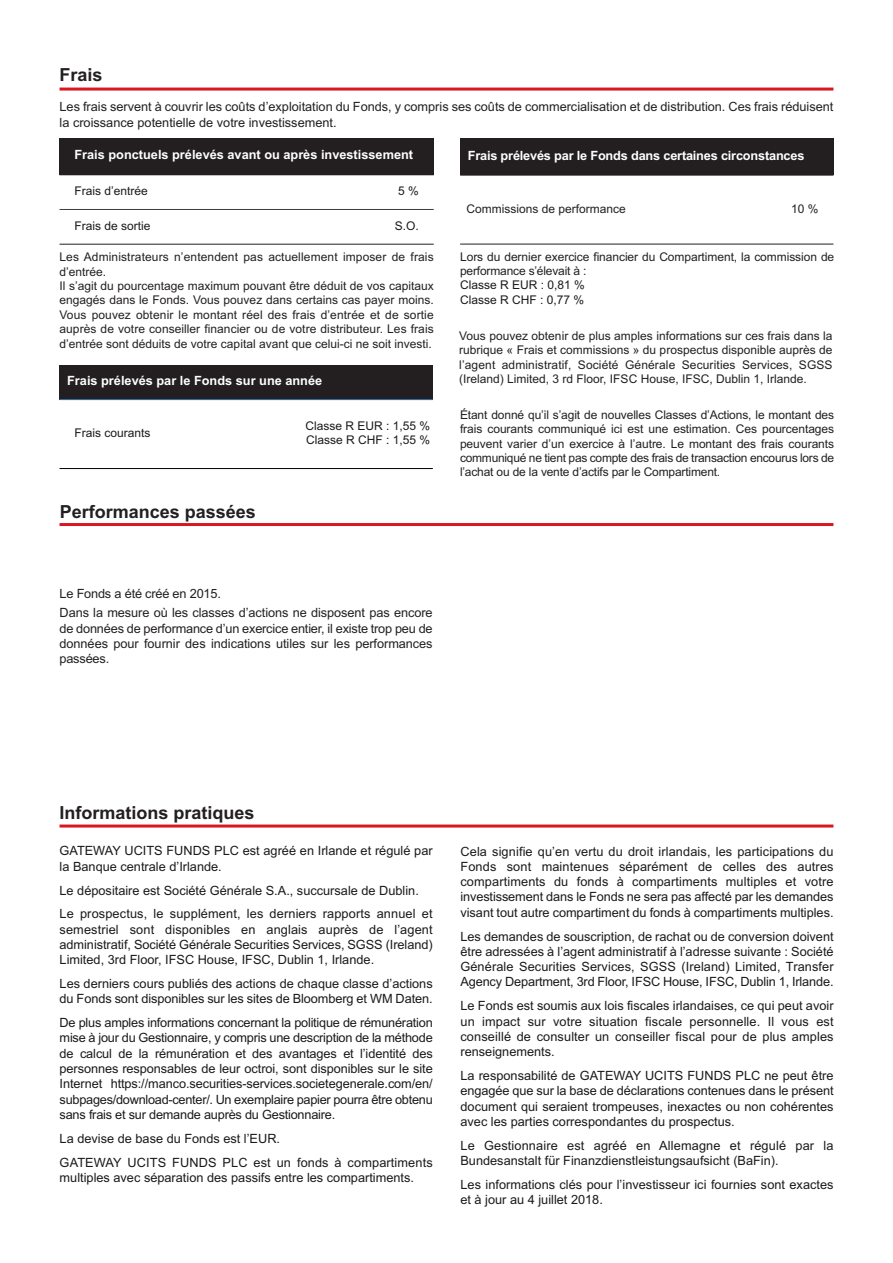
<style>
.page{position:relative;width:893px;height:1263px;background:#fff}
.page>*{position:absolute;margin:0;border:0;box-sizing:border-box;transform-origin:0 0}
.t1{font:700 18px "Arial";color:#231f20}
.t2{font:12.75px/15.3px "Arial";color:#1a1a1a}
.t3{font:12.75px/15.3px "Arial";color:#231f20}
.t4{font:700 12.75px "Arial";color:#fff}
.t5{font:12px/14.4px "Arial";color:#231f20}
.t6{font:12px/14.4px "Arial";color:#1a1a1a}
</style>
<div class="page">
<div style="left:60px;top:138px;width:374px;height:37px;background:#231f20"></div>
<hr style="left:60px;top:209px;width:374px;height:1px;background:#3e3e3f">
<hr style="left:60px;top:244px;width:374px;height:1px;background:#231f20">
<div style="left:460px;top:138px;width:373px;height:37px;background:#231f20"></div>
<hr style="left:460px;top:175px;width:373px;height:1px;background:#231f20">
<hr style="left:460px;top:244px;width:373px;height:1px;background:#231f20">
<hr style="left:60px;top:88px;width:773px;height:3px;background:#d8171f">
<hr style="left:60px;top:523px;width:773px;height:3px;background:#d8171f">
<div style="left:60px;top:365px;width:373px;height:35px;background:#231f20"></div>
<hr style="left:60px;top:399px;width:373px;height:1px;background:#3776a8">
<hr style="left:60px;top:468px;width:373px;height:1px;background:#000">
<hr style="left:60px;top:824px;width:773px;height:3px;background:#d8171f">
<h1 class="t1" style="left:60px;top:64px;width:45px">Frais</h1>
<p class="t3" style="left:60px;top:99px;width:775px">Les frais servent à couvrir les coûts d’exploitation du Fonds, y compris ses coûts de commercialisation et de distribution. Ces frais réduisent la croissance potentielle de votre investissement.</p>
<p class="t4" style="left:74px;top:148px;width:340px">Frais ponctuels prélevés avant ou après investissement</p>
<p class="t6" style="left:74px;top:184px;width:75px">Frais d’entrée</p>
<p class="t6" style="left:398px;top:184px;width:22px">5 %</p>
<p class="t6" style="left:74px;top:218px;width:78px">Frais de sortie</p>
<p class="t6" style="left:395px;top:218px;width:26px">S.O.</p>
<p class="t4" style="left:468px;top:148px;width:338px">Frais prélevés par le Fonds dans certaines circonstances</p>
<p class="t5" style="left:466px;top:201px;width:161px">Commissions de performance</p>
<p class="t5" style="left:791px;top:201px;width:29px">10 %</p>
<p class="t5" style="left:60px;top:250px;width:376px">Les Administrateurs n’entendent pas actuellement imposer de frais d’entrée.<br>Il s’agit du pourcentage maximum pouvant être déduit de vos capitaux engagés dans le Fonds. Vous pouvez dans certains cas payer moins.<br>Vous pouvez obtenir le montant réel des frais d’entrée et de sortie auprès de votre conseiller financier ou de votre distributeur. Les frais d’entrée sont déduits de votre capital avant que celui-ci ne soit investi.</p>
<p class="t5" style="left:460px;top:249px;width:376px">Lors du dernier exercice financier du Compartiment, la commission de performance s’élevait à :</p>
<p class="t6" style="left:460px;top:278px;width:126px">Classe R EUR : 0,81 %<br>Classe R CHF : 0,77 %</p>
<p class="t5" style="left:459px;top:329px;width:375px;text-align:justify">Vous pouvez obtenir de plus amples informations sur ces frais dans la rubrique « Frais et commissions » du prospectus disponible auprès de l’agent administratif, Société Générale Securities Services, SGSS</p>
<p class="t4" style="left:67px;top:373px;width:257px">Frais prélevés par le Fonds sur une année</p>
<p class="t5" style="left:459px;top:372px;width:349px">(Ireland) Limited, 3 rd Floor, IFSC House, IFSC, Dublin 1, Irlande.</p>
<p class="t6" style="left:74px;top:426px;width:78px">Frais courants</p>
<p class="t6" style="left:306px;top:419px;width:126px">Classe R EUR : 1,55 %<br>Classe R CHF : 1,55 %</p>
<h1 class="t1" style="left:60px;top:501px;width:198px">Performances passées</h1>
<p class="t3" style="left:60px;top:584px;width:375px;line-height:19.5px">Le Fonds a été créé en 2015.<br>Dans la mesure où les classes d’actions ne disposent pas encore</p>
<p class="t3" style="left:60px;top:621px;width:375px;text-align:justify">de données de performance d’un exercice entier, il existe trop peu de données pour fournir des indications utiles sur les performances passées.</p>
<p class="t5" style="left:460px;top:407px;width:376px;text-align:justify">Étant donné qu’il s’agit de nouvelles Classes d’Actions, le montant des frais courants communiqué ici est une estimation. Ces pourcentages peuvent varier d’un exercice à l’autre. Le montant des frais courants communiqué ne tient pas compte des frais de transaction encourus lors de l’achat ou de la vente d’actifs par le Compartiment.</p>
<h1 class="t1" style="left:60px;top:802px;width:197px">Informations pratiques</h1>
<p class="t2" style="left:60px;top:843px;width:375px">GATEWAY UCITS FUNDS PLC est agréé en Irlande et régulé par la Banque centrale d’Irlande.</p>
<p class="t2" style="left:60px;top:878px;width:375px;line-height:23.9px">Le dépositaire est Société Générale S.A., succursale de Dublin.<br>Le prospectus, le supplément, les derniers rapports annuel et</p>
<p class="t2" style="left:60px;top:921px;width:375px;text-align:justify">semestriel sont disponibles en anglais auprès de l’agent administratif, Société Générale Securities Services, SGSS (Ireland)<br>Limited, 3rd Floor, IFSC House, IFSC, Dublin 1, Irlande.</p>
<p class="t2" style="left:60px;top:976px;width:375px">Les derniers cours publiés des actions de chaque classe d’actions du Fonds sont disponibles sur les sites de Bloomberg et WM Daten.</p>
<p class="t2" style="left:60px;top:1015px;width:375px;text-align:justify">De plus amples informations concernant la politique de rémunération mise à jour du Gestionnaire, y compris une description de la méthode de calcul de la rémunération et des avantages et l’identité des personnes responsables de leur octroi, sont disponibles sur le site Internet https://manco.securities-services.societegenerale.com/en/ subpages/download-center/. Un exemplaire papier pourra être obtenu sans frais et sur demande auprès du Gestionnaire.</p>
<p class="t2" style="left:60px;top:1126px;width:375px;line-height:23.9px">La devise de base du Fonds est l’EUR.<br>GATEWAY UCITS FUNDS PLC est un fonds à compartiments</p>
<p class="t2" style="left:60px;top:1170px;width:356px">multiples avec séparation des passifs entre les compartiments.</p>
<p class="t2" style="left:460px;top:843px;width:375px;text-align:justify">Cela signifie qu’en vertu du droit irlandais, les participations du Fonds sont maintenues séparément de celles des autres compartiments du fonds à compartiments multiples et votre investissement dans le Fonds ne sera pas affecté par les demandes visant tout autre compartiment du fonds à compartiments multiples.</p>
<p class="t2" style="left:460px;top:928px;width:375px;text-align:justify">Les demandes de souscription, de rachat ou de conversion doivent être adressées à l’agent administratif à l’adresse suivante : Société Générale Securities Services, SGSS (Ireland) Limited, Transfer Agency Department, 3rd Floor, IFSC House, IFSC, Dublin 1, Irlande.</p>
<p class="t2" style="left:460px;top:998px;width:375px;text-align:justify">Le Fonds est soumis aux lois fiscales irlandaises, ce qui peut avoir un impact sur votre situation fiscale personnelle. Il vous est conseillé de consulter un conseiller fiscal pour de plus amples renseignements.</p>
<p class="t2" style="left:460px;top:1068px;width:375px;text-align:justify">La responsabilité de GATEWAY UCITS FUNDS PLC ne peut être engagée que sur la base de déclarations contenues dans le présent document qui seraient trompeuses, inexactes ou non cohérentes avec les parties correspondantes du prospectus.</p>
<p class="t2" style="left:460px;top:1137px;width:375px">Le Gestionnaire est agréé en Allemagne et régulé par la<br>Bundesanstalt für Finanzdienstleistungsaufsicht (BaFin).</p>
<p class="t2" style="left:460px;top:1177px;width:375px">Les informations clés pour l’investisseur ici fournies sont exactes et à jour au 4 juillet 2018.</p>
</div>
